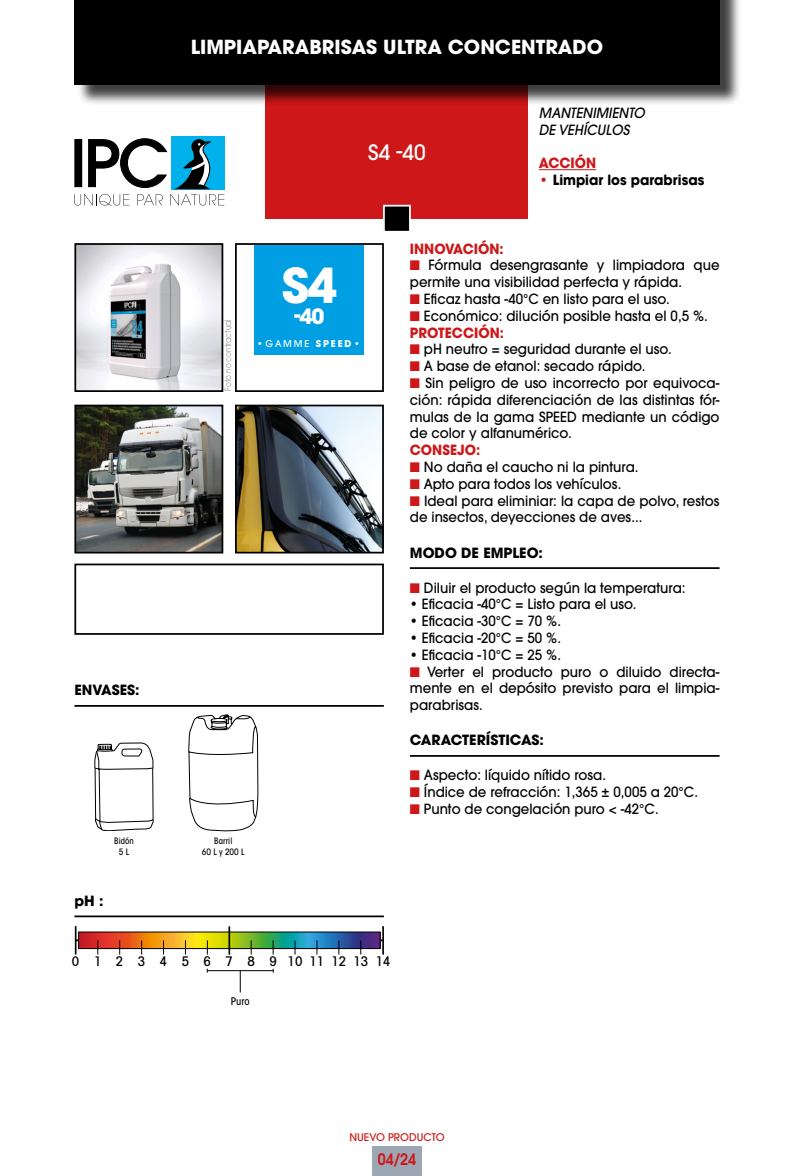
<style>
.page{position:relative;width:794px;height:1176px;background:#fff}
.page>*{position:absolute;margin:0;border:0;box-sizing:border-box;transform-origin:0 0}
.t1{font:700 47.77px "ITC Avant Garde Std";color:#fff}
.t2{font:500 21px "ITC Avant Garde Std";color:#fff}
.t3{font:700 21px "ITC Avant Garde Std";color:#fff}
.t4{font:700 19.25px "ITC Avant Garde Std";color:#fff}
.t5{font:600 15.75px "ITC Avant Garde Std";color:#cd1719;scale:.9 1}
.t6{font:500 14px/16.8px "ITC Avant Garde Std";color:#000;text-align:justify;scale:.95 1}
.t7{font:700 14px "ITC Avant Garde Std";color:#000}
.t8{font:700 14px "ITC Avant Garde Std";color:#cd1719;scale:.95 1}
.t9{font:italic 500 14px "ITC Avant Garde Std";color:#000;scale:.95 1}
.t10{font:700 14px "ITC Avant Garde Std";color:#000;scale:.95 1}
.t11{font:500 condensed 13.3px "Avant Garde";letter-spacing:.265em;color:#000}
.t12{font:500 10.5px "ITC Avant Garde Std";color:#cd1719}
.t13{font:500 condensed 10.5px "ITC Avant Garde Std";color:#000}
.t14{font:700 9.28px "ITC Avant Garde Std";letter-spacing:.2em;color:#fff}
.t15{font:500 condensed 8.75px "ITC Avant Garde Std";color:#000}
.t16{font:8.75px "ITC Avant Garde Std";color:#91989c;scale:.85 1}
.s1{color:#cd1719}
.s2{font-weight:500}
</style>
<div class="page">
<div style="left:74px;top:563px;width:310px;height:72px;border:2px solid #000"></div>
<div style="left:266px;top:79px;width:262px;height:140px;background:#cd1719"></div>
<div style="left:372px;top:1146px;width:50px;height:30px;background:#9ca7b3"></div>
<div style="left:171px;top:136px;width:53px;height:53px;background:#00b1eb"></div>
<svg style="left:74px;top:138px;width:150px;height:67px"></svg>
<div style="left:384px;top:206px;width:26px;height:26px;background:#000"></div>
<div style="left:383px;top:205px;width:28px;height:28px;border:2px solid #fff"></div>
<div style="left:77px;top:0;width:664px;height:106px;background:#000;opacity:.75"></div>
<div style="left:74px;top:0;width:645px;height:84px;background:#000"></div>
<hr style="left:74px;top:915px;width:310px;height:2px;background:#000">
<hr style="left:76px;top:939px;width:307px;height:2px;background:#000">
<svg style="left:75px;top:926px;width:306px;height:29px"></svg>
<hr style="left:228px;top:926px;width:2px;height:28px;background:#000">
<hr style="left:382px;top:926px;width:2px;height:28px;background:#000">
<hr style="left:74px;top:705px;width:310px;height:2px;background:#000">
<hr style="left:410px;top:567px;width:309px;height:2px;background:#000">
<hr style="left:410px;top:755px;width:309px;height:2px;background:#000">
<hr style="left:539px;top:169px;width:57px;height:1px;background:#cd1719">
<svg style="left:95px;top:743px;width:58px;height:88px"></svg>
<img style="left:77px;top:246px;width:143px;height:143px">
<div style="left:74px;top:243px;width:149px;height:149px;border:2px solid #000"></div>
<img style="left:77px;top:408px;width:143px;height:142px">
<div style="left:74px;top:405px;width:149px;height:148px;border:2px solid #000"></div>
<div style="left:235px;top:243px;width:149px;height:149px;border:2px solid #000"></div>
<img style="left:238px;top:408px;width:143px;height:142px">
<div style="left:235px;top:405px;width:149px;height:148px;border:2px solid #000"></div>
<svg style="left:188px;top:715px;width:70px;height:116px"></svg>
<svg style="left:240px;top:971px;width:1px;height:21px"></svg>
<hr style="left:207px;top:970px;width:66px;height:1px;background:#000">
<div style="left:254px;top:245px;width:110px;height:110px;background:#009fe3"></div>
<p class="t4" style="left:191px;top:34px;width:414px">LIMPIAPARABRISAS ULTRA CONCENTRADO</p>
<p class="t7" style="left:74px;top:681px;width:67px">ENVASES:</p>
<p class="t15" style="left:114px;top:836px;width:21px">Bidón</p>
<p class="t15" style="left:119px;top:846px;width:12px">5 L</p>
<p class="t7" style="left:74px;top:891px;width:31px">pH :</p>
<p class="t2" style="left:368px;top:139px;width:59px">S4 -40</p>
<p class="t9" style="left:539px;top:104px;width:113px">MANTENIMIENTO</p>
<p class="t9" style="left:539px;top:121px;width:97px">DE VEHÍCULOS</p>
<p class="t8" style="left:539px;top:154px;width:62px">ACCIÓN</p>
<p class="t10" style="left:539px;top:171px;width:176px"><span class="s1">•</span> Limpiar los parabrisas</p>
<p class="t16" style="left:223px;top:391px;width:86px;rotate:-90deg">Foto no contractual</p>
<p class="t1" style="left:282px;top:253px;width:57px">S4</p>
<p class="t3" style="left:294px;top:302px;width:32px">-40</p>
<p class="t14" style="left:257px;top:337px;width:105px">•<span class="s2">GAMME</span> SPEED•</p>
<p class="t15" style="left:214px;top:836px;width:20px">Barril</p>
<p class="t15" style="left:202px;top:846px;width:44px">60 L y 200 L</p>
<p class="t8" style="left:410px;top:239px;width:100px">INNOVACIÓN:</p>
<p class="t6" style="left:410px;top:257px;width:327px"><span class="s1">■</span> Fórmula desengrasante y limpiadora que permite una visibilidad perfecta y rápida.</p>
<p class="t6" style="left:410px;top:290px;width:275px"><span class="s1">■</span> Eficaz hasta -40°C en listo para el uso.</p>
<p class="t6" style="left:410px;top:307px;width:315px"><span class="s1">■</span> Económico: dilución posible hasta el 0,5 %.</p>
<p class="t8" style="left:410px;top:323px;width:101px">PROTECCIÓN:</p>
<p class="t6" style="left:410px;top:341px;width:277px"><span class="s1">■</span> pH neutro = seguridad durante el uso.</p>
<p class="t6" style="left:410px;top:357px;width:249px"><span class="s1">■</span> A base de etanol: secado rápido.</p>
<p class="t6" style="left:410px;top:374px;width:327px"><span class="s1">■</span> Sin peligro de uso incorrecto por equivoca&shy;ción: rápida diferenciación de las distintas fór&shy;mulas de la gama SPEED mediante un código de color y alfanumérico.</p>
<p class="t8" style="left:410px;top:441px;width:76px">CONSEJO:</p>
<p class="t6" style="left:410px;top:458px;width:242px"><span class="s1">■</span> No daña el caucho ni la pintura.</p>
<p class="t6" style="left:410px;top:475px;width:224px"><span class="s1">■</span> Apto para todos los vehículos.</p>
<p class="t6" style="left:410px;top:492px;width:327px"><span class="s1">■</span> Ideal para eliminiar: la capa de polvo, restos de insectos, deyecciones de aves...</p>
<p class="t7" style="left:410px;top:543px;width:135px">MODO DE EMPLEO:</p>
<p class="t6" style="left:410px;top:579px;width:292px"><span class="s1">■</span> Diluir el producto según la temperatura:</p>
<p class="t6" style="left:410px;top:596px;width:240px">• Eficacia -40°C = Listo para el uso.</p>
<p class="t6" style="left:410px;top:612px;width:161px">• Eficacia -30°C = 70 %.</p>
<p class="t6" style="left:410px;top:629px;width:161px">• Eficacia -20°C = 50 %.</p>
<p class="t6" style="left:410px;top:646px;width:161px">• Eficacia -10°C = 25 %.</p>
<p class="t6" style="left:410px;top:663px;width:327px"><span class="s1">■</span> Verter el producto puro o diluido directa&shy;mente en el depósito previsto para el limpia&shy;parabrisas.</p>
<p class="t7" style="left:410px;top:731px;width:136px">CARACTERÍSTICAS:</p>
<p class="t6" style="left:410px;top:767px;width:208px"><span class="s1">■</span> Aspecto: líquido nítido rosa.</p>
<p class="t6" style="left:410px;top:783px;width:305px"><span class="s1">■</span> Índice de refracción: 1,365 ± 0,005 a 20°C.</p>
<p class="t6" style="left:410px;top:800px;width:263px"><span class="s1">■</span> Punto de congelación puro &lt; -42°C.</p>
<p class="t11" style="left:72px;top:953px;width:320px">0 1 2 3 4 5 6 7 8 91011121314</p>
<p class="t13" style="left:231px;top:994px;width:20px">Puro</p>
<p class="t12" style="left:349px;top:1130px;width:97px">NUEVO PRODUCTO</p>
<p class="t5" style="left:378px;top:1149px;width:44px">04/24</p>
</div>
